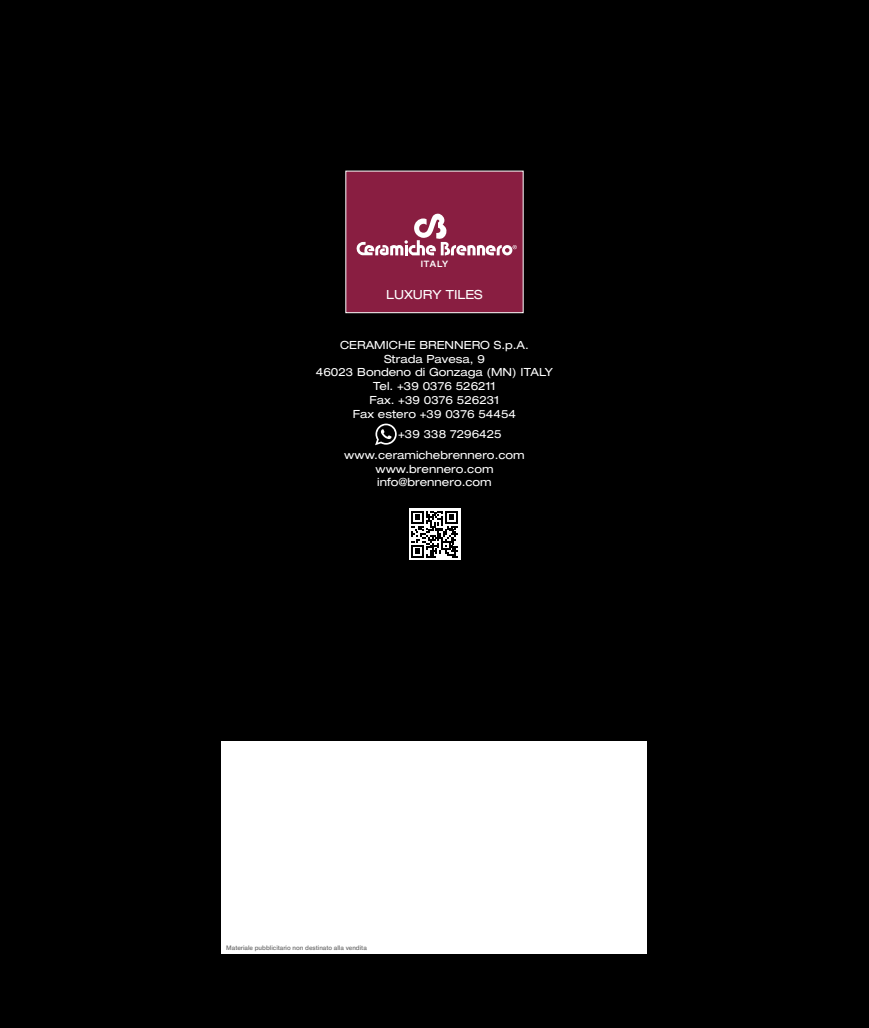
<style>
.page{position:relative;width:869px;height:1028px;background:#fff}
.page>*{position:absolute;margin:0;border:0;box-sizing:border-box;transform-origin:0 0}
.t1{font:expanded 12.62px "Helvetica Neue";color:#fff}
.t2{font:expanded 11.25px/13.8px "Helvetica Neue LT Std";color:#fff;text-align:center}
.t3{font:500 expanded 8.88px "Helvetica Neue";letter-spacing:.08em;color:#fff;scale:.9 1}
.t4{font:500 6.25px "Helvetica Neue";color:#6e6e6e}
</style>
<div class="page">
<div style="left:0;top:0;width:868px;height:1028px;background:#000"></div>
<div style="left:221px;top:741px;width:426px;height:212px;background:#fff"></div>
<div style="left:345px;top:171px;width:178px;height:142px;background:#891e41"></div>
<svg style="left:356px;top:213px;width:160px;height:43px"></svg>
<div style="left:408px;top:508px;width:52px;height:52px;background:#fff"></div>
<svg style="left:411px;top:511px;width:47px;height:47px"></svg>
<svg style="left:375px;top:423px;width:21px;height:22px"></svg>
<p class="t3" style="left:420px;top:258px;width:32px">ITALY</p>
<p class="t1" style="left:386px;top:286px;width:98px">LUXURY TILES</p>
<p class="t2" style="left:316px;top:338px;width:238px">CERAMICHE BRENNERO S.p.A.<br>Strada Pavesa, 9<br>46023 Bondeno di Gonzaga (MN) ITALY<br>Tel. +39 0376 526211<br>Fax. +39 0376 526231<br>Fax estero +39 0376 54454</p>
<p class="t2" style="left:344px;top:448px;width:182px">www.ceramichebrennero.com www.brennero.com info@brennero.com</p>
<p class="t2" style="left:398px;top:427px;width:105px">+39 338 7296425</p>
<p class="t4" style="left:226px;top:943px;width:142px">Materiale pubblicitario non destinato alla vendita</p>
</div>
